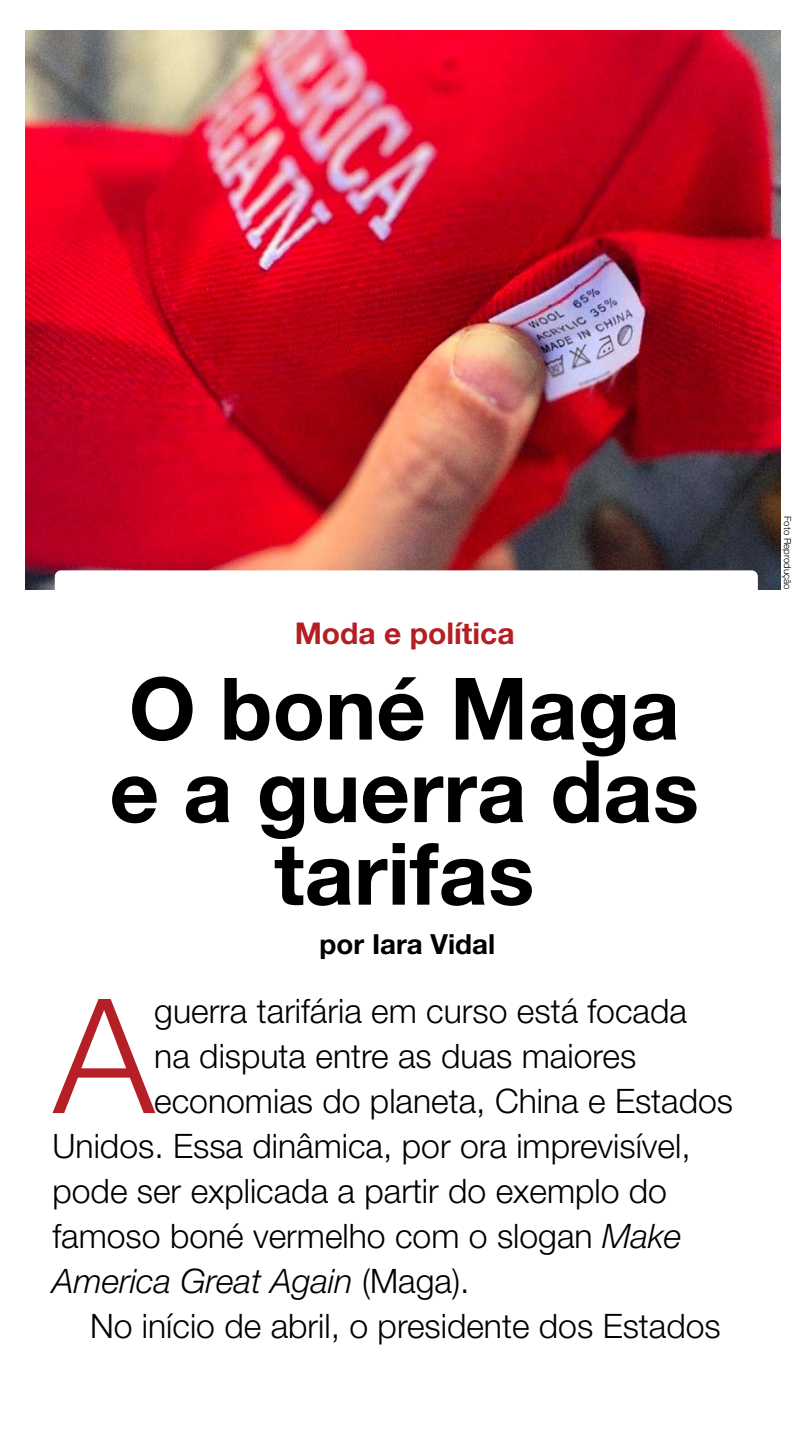
<style>
.page{position:relative;width:810px;height:1440px;background:#fff}
.page>*{position:absolute;margin:0;border:0;box-sizing:border-box;transform-origin:0 0}
.t1{font:300 159.82px "Helvetica Neue LT Std";color:#b42025}
.t2{font:700 86.25px/82.6px "Helvetica Neue LT Std";color:#000;text-align:center}
.t3{font:300 33.75px "Helvetica Neue LT Std";color:#000}
.t4{font:italic 300 33.75px "Helvetica Neue LT Std";color:#000}
.t5{font:700 30px "Helvetica Neue LT Std";color:#b41f24}
.t6{font:700 27.75px "Helvetica Neue LT Std";color:#000}
.t7{font:300 9.75px "Helvetica Neue LT Std";color:#000}
.s1{font-style:italic}
.s2{font-style:normal}
</style>
<div class="page">
<img style="left:26px;top:31px;width:755px;height:559px">
<svg style="left:55px;top:570px;width:703px;height:20px"></svg>
<p class="t5" style="left:295px;top:615px;width:221px">Moda e política</p>
<h2 class="t2" style="left:110px;top:666px;width:591px">O boné Maga e a guerra das tarifas</h2>
<p class="t6" style="left:320px;top:927px;width:177px">por Iara Vidal</p>
<h1 class="t1" style="left:54px;top:959px;width:102px">A</h1>
<p class="t3" style="left:154px;top:990px;width:534px">guerra tarifária em curso está focada</p>
<p class="t3" style="left:154px;top:1035px;width:483px">na disputa entre as duas maiores</p>
<p class="t3" style="left:154px;top:1080px;width:580px">economias do planeta, China e Estados</p>
<p class="t3" style="left:53px;top:1125px;width:640px">Unidos. Essa dinâmica, por ora imprevisível,</p>
<p class="t3" style="left:53px;top:1170px;width:616px">pode ser explicada a partir do exemplo do</p>
<p class="t3" style="left:53px;top:1215px;width:630px">famoso boné vermelho com o slogan <span class="s1">Make</span></p>
<p class="t4" style="left:53px;top:1261px;width:419px">America Great Again <span class="s2">(Maga).</span></p>
<p class="t3" style="left:90px;top:1305px;width:632px">No início de abril, o presidente dos Estados</p>
<p class="t7" style="left:794px;top:516px;width:75px;rotate:90deg">Foto Reprodução</p>
</div>
